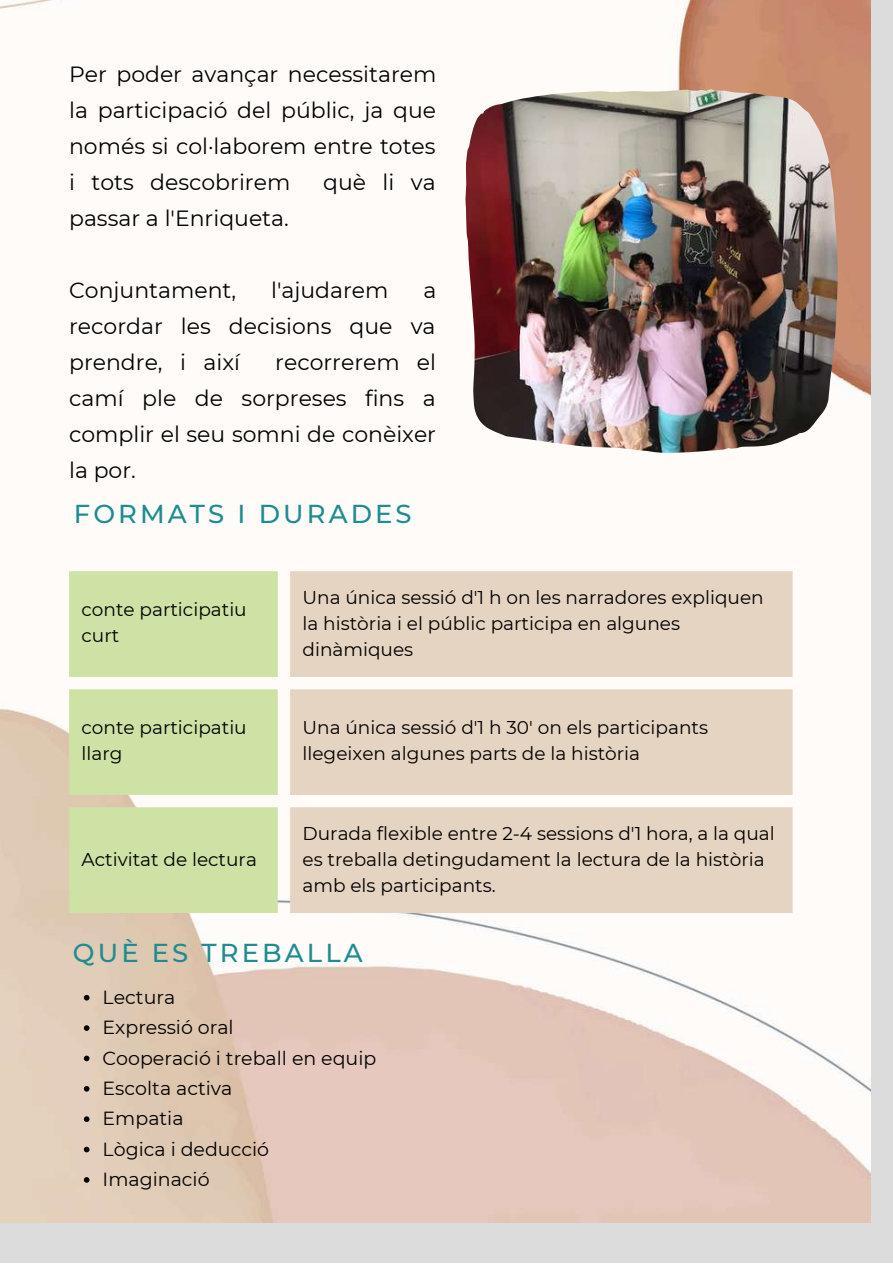
<style>
.page{position:relative;width:893px;height:1264px;background:#fff}
.page>*{position:absolute;margin:0;border:0;box-sizing:border-box;transform-origin:0 0}
.t1{font:500 25.8px "Montserrat";letter-spacing:.12em;color:#1c8d91}
.t2{font:21.9px/36px "Montserrat";color:#000;text-align:justify}
.t3{font:18.9px/30.3px "Montserrat";color:#000}
.t4{font:18.45px/25.8px "Montserrat";color:#000}
</style>
<div class="page">
<div style="left:0;top:0;width:892px;height:1262px;background:#dddcdc"></div>
<img style="left:0;top:0;width:870px;height:1222px">
<img style="left:465px;top:89px;width:372px;height:363px">
<svg style="left:84px;top:994px;width:5px;height:6px"></svg>
<svg style="left:84px;top:1025px;width:5px;height:5px"></svg>
<svg style="left:84px;top:1055px;width:5px;height:6px"></svg>
<svg style="left:84px;top:1085px;width:5px;height:6px"></svg>
<svg style="left:84px;top:1116px;width:5px;height:5px"></svg>
<svg style="left:84px;top:1146px;width:5px;height:6px"></svg>
<svg style="left:84px;top:1177px;width:5px;height:5px"></svg>
<svg style="left:69px;top:571px;width:209px;height:342px;background:#d1e3aa"></svg>
<svg style="left:290px;top:571px;width:502px;height:342px;background:#e7d6c5"></svg>
<p class="t2" style="left:69px;top:56px;width:369px">Per poder avançar necessitarem la participació del públic, ja que només si col·laborem entre totes i tots descobrirem</p>
<p class="t2" style="left:323px;top:164px;width:114px">què li va</p>
<p class="t2" style="left:69px;top:200px;width:221px">passar a l'Enriqueta.</p>
<p class="t2" style="left:69px;top:272px;width:168px">Conjuntament,</p>
<p class="t2" style="left:271px;top:272px;width:119px">l'ajudarem</p>
<p class="t2" style="left:69px;top:272px;width:369px;text-indent:354px">a recordar les decisions que va prendre, i així</p>
<p class="t2" style="left:69px;top:344px;width:368px;text-indent:206px">recorrerem el camí ple de sorpreses fins a complir el seu somni de conèixer la por.</p>
<h1 class="t1" style="left:74px;top:497px;width:339px">FORMATS I DURADES</h1>
<p class="t4" style="left:81px;top:596px;width:167px">conte participatiu curt</p>
<p class="t4" style="left:302px;top:584px;width:462px">Una única sessió d'1 h on les narradores expliquen la història i el públic participa en algunes dinàmiques</p>
<p class="t4" style="left:81px;top:714px;width:167px">conte participatiu llarg</p>
<p class="t4" style="left:302px;top:714px;width:407px">Una única sessió d'1 h 30' on els participants llegeixen algunes parts de la història</p>
<p class="t4" style="left:81px;top:846px;width:177px">Activitat de lectura</p>
<p class="t4" style="left:302px;top:820px;width:474px">Durada flexible entre 2-4 sessions d'1 hora, a la qual es treballa detingudament la lectura de la història amb els participants.</p>
<h1 class="t1" style="left:73px;top:937px;width:291px">QUÈ ES TREBALLA</h1>
<p class="t3" style="left:103px;top:981px;width:275px">Lectura<br>Expressió oral<br>Cooperació i treball en equip<br>Escolta activa<br>Empatia<br>Lògica i deducció<br>Imaginació</p>
</div>
